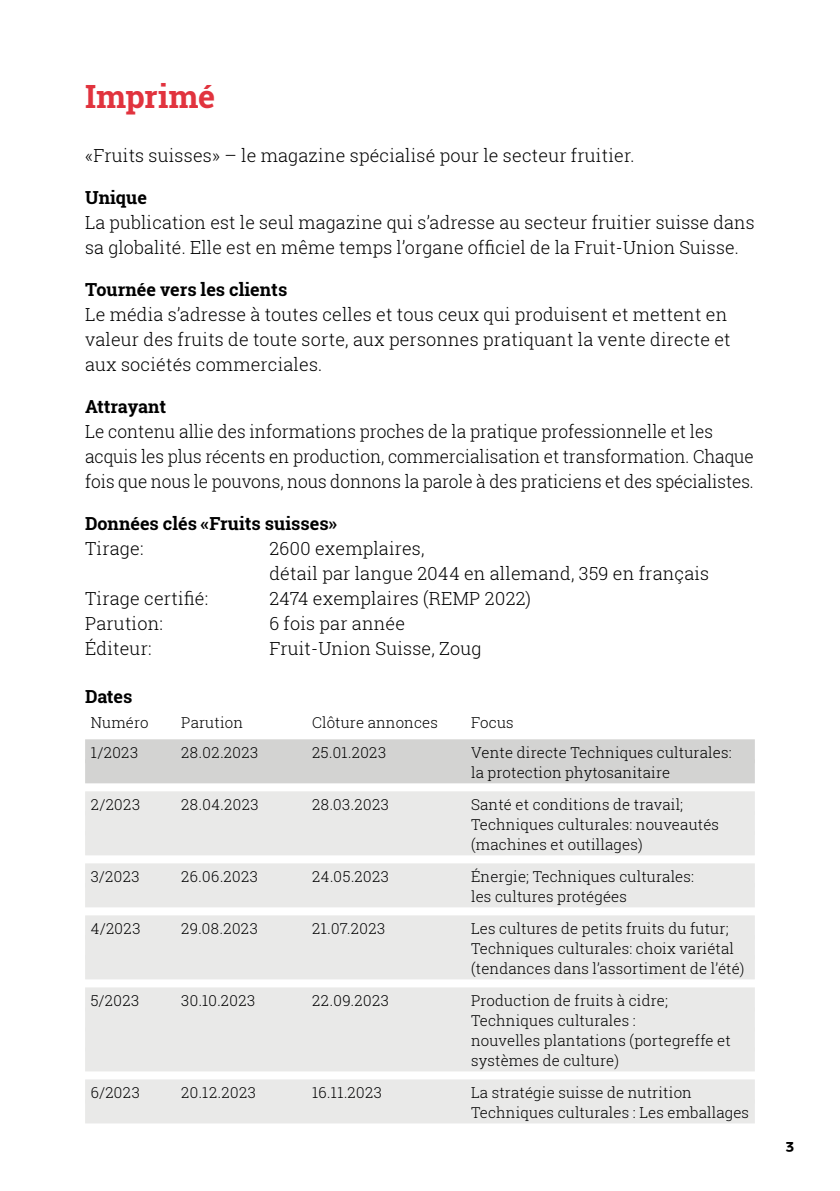
<style>
.page{position:relative;width:840px;height:1191px;background:#fff}
.page>*{position:absolute;margin:0;border:0;box-sizing:border-box;transform-origin:0 0}
.Headline{font:700 32px "Roboto Slab";letter-spacing:-.005em;color:#e1333e}
.Grundtext{font:300 18px/25px "Roboto Slab";letter-spacing:.01em;color:#000}
.Grundtext-2{font:300 18px/25px "Roboto Slab";letter-spacing:.01em;color:#000;scale:.96 1}
.Untertitel{font:700 18px "Roboto Slab";color:#000}
.t1{font:700 16px "Arboria";color:#000}
.t2{font:300 15px "Roboto Slab";letter-spacing:.01em;color:#000}
</style>
<div class="page">
<div style="left:85px;top:739px;width:669px;height:24px;background:#d3d3d2"></div>
<div style="left:85px;top:759px;width:669px;height:24px;background:#d3d3d2"></div>
<div style="left:85px;top:791px;width:669px;height:24px;background:#e9e9e8"></div>
<div style="left:85px;top:811px;width:669px;height:24px;background:#e9e9e8"></div>
<div style="left:85px;top:831px;width:669px;height:24px;background:#e9e9e8"></div>
<div style="left:85px;top:863px;width:669px;height:24px;background:#e9e9e8"></div>
<div style="left:85px;top:883px;width:669px;height:24px;background:#e9e9e8"></div>
<div style="left:85px;top:915px;width:669px;height:24px;background:#e9e9e8"></div>
<div style="left:85px;top:935px;width:669px;height:24px;background:#e9e9e8"></div>
<div style="left:85px;top:955px;width:669px;height:24px;background:#e9e9e8"></div>
<div style="left:85px;top:987px;width:669px;height:24px;background:#e9e9e8"></div>
<div style="left:85px;top:1007px;width:669px;height:24px;background:#e9e9e8"></div>
<div style="left:85px;top:1027px;width:669px;height:24px;background:#e9e9e8"></div>
<div style="left:85px;top:1047px;width:669px;height:24px;background:#e9e9e8"></div>
<div style="left:85px;top:1079px;width:669px;height:24px;background:#e9e9e8"></div>
<div style="left:85px;top:1099px;width:669px;height:24px;background:#e9e9e8"></div>
<p class="Headline" style="left:85px;top:74px;width:132px">Imprimé</p>
<p class="Grundtext" style="left:85px;top:143px;width:550px">«Fruits suisses» – le magazine spécialisé pour le secteur fruitier.</p>
<p class="Untertitel" style="left:85px;top:185px;width:63px">Unique</p>
<p class="Grundtext" style="left:85px;top:210px;width:670px">La publication est le seul magazine qui s’adresse au secteur fruitier suisse dans sa globalité. Elle est en même temps l’organe officiel de la Fruit-Union Suisse.</p>
<p class="Untertitel" style="left:85px;top:277px;width:203px">Tournée vers les clients</p>
<p class="Grundtext" style="left:85px;top:302px;width:646px">Le média s’adresse à toutes celles et tous ceux qui produisent et mettent en valeur des fruits de toute sorte, aux personnes pratiquant la vente directe et aux sociétés commerciales.</p>
<p class="Untertitel" style="left:85px;top:394px;width:83px">Attrayant</p>
<p class="Grundtext-2" style="left:85px;top:419px;width:697px">Le contenu allie des informations proches de la pratique professionnelle et les acquis les plus récents en production, commercialisation et transformation. Chaque fois que nous le pouvons, nous donnons la parole à des praticiens et des spécialistes.</p>
<p class="Untertitel" style="left:85px;top:511px;width:253px">Données clés «Fruits suisses»</p>
<p class="Grundtext" style="left:85px;top:536px;width:60px">Tirage:</p>
<p class="Grundtext" style="left:269px;top:536px;width:441px">2600 exemplaires,<br>détail par langue 2044 en allemand, 359 en français</p>
<p class="Grundtext" style="left:85px;top:586px;width:124px">Tirage certifié:</p>
<p class="Grundtext" style="left:269px;top:586px;width:263px">2474 exemplaires (REMP 2022)</p>
<p class="Grundtext" style="left:85px;top:611px;width:79px">Parution:</p>
<p class="Grundtext" style="left:269px;top:611px;width:137px">6 fois par année</p>
<p class="Grundtext" style="left:85px;top:636px;width:68px">Éditeur:</p>
<p class="Grundtext" style="left:269px;top:636px;width:214px">Fruit-Union Suisse, Zoug</p>
<p class="Untertitel" style="left:85px;top:684px;width:49px">Dates</p>
<p class="t2" style="left:91px;top:712px;width:59px">Numéro</p>
<p class="t2" style="left:181px;top:712px;width:63px">Parution</p>
<p class="t2" style="left:312px;top:712px;width:127px">Clôture annonces</p>
<p class="t2" style="left:471px;top:712px;width:44px">Focus</p>
<p class="t2" style="left:91px;top:742px;width:49px">1/2023</p>
<p class="t2" style="left:181px;top:742px;width:79px">28.02.2023</p>
<p class="t2" style="left:312px;top:742px;width:75px">25.01.2023</p>
<p class="t2" style="left:471px;top:742px;width:262px">Vente directe Techniques culturales:</p>
<p class="t2" style="left:471px;top:762px;width:200px">la protection phytosanitaire</p>
<p class="t2" style="left:91px;top:794px;width:51px">2/2023</p>
<p class="t2" style="left:181px;top:794px;width:79px">28.04.2023</p>
<p class="t2" style="left:312px;top:794px;width:78px">28.03.2023</p>
<p class="t2" style="left:471px;top:794px;width:213px">Santé et conditions de travail;</p>
<p class="t2" style="left:471px;top:814px;width:249px">Techniques culturales: nouveautés</p>
<p class="t2" style="left:471px;top:834px;width:173px">(machines et outillages)</p>
<p class="t2" style="left:91px;top:866px;width:50px">3/2023</p>
<p class="t2" style="left:181px;top:866px;width:78px">26.06.2023</p>
<p class="t2" style="left:312px;top:866px;width:78px">24.05.2023</p>
<p class="t2" style="left:471px;top:866px;width:224px">Énergie; Techniques culturales:</p>
<p class="t2" style="left:471px;top:886px;width:157px">les cultures protégées</p>
<p class="t2" style="left:91px;top:918px;width:51px">4/2023</p>
<p class="t2" style="left:181px;top:918px;width:78px">29.08.2023</p>
<p class="t2" style="left:312px;top:918px;width:75px">21.07.2023</p>
<p class="t2" style="left:471px;top:918px;width:259px">Les cultures de petits fruits du futur;</p>
<p class="t2" style="left:471px;top:938px;width:264px">Techniques culturales: choix variétal</p>
<p class="t2" style="left:471px;top:958px;width:275px">(tendances dans l’assortiment de l’été)</p>
<p class="t2" style="left:91px;top:990px;width:50px">5/2023</p>
<p class="t2" style="left:181px;top:990px;width:76px">30.10.2023</p>
<p class="t2" style="left:312px;top:990px;width:78px">22.09.2023</p>
<p class="t2" style="left:471px;top:990px;width:198px">Production de fruits à cidre;</p>
<p class="t2" style="left:471px;top:1010px;width:166px">Techniques culturales :</p>
<p class="t2" style="left:471px;top:1030px;width:261px">nouvelles plantations (portegreffe et</p>
<p class="t2" style="left:471px;top:1050px;width:149px">systèmes de culture)</p>
<p class="t2" style="left:91px;top:1082px;width:50px">6/2023</p>
<p class="t2" style="left:181px;top:1082px;width:76px">20.12.2023</p>
<p class="t2" style="left:312px;top:1082px;width:71px">16.11.2023</p>
<p class="t2" style="left:471px;top:1082px;width:222px">La stratégie suisse de nutrition</p>
<p class="t2" style="left:471px;top:1102px;width:279px">Techniques culturales : Les emballages</p>
<p class="t1" style="left:785px;top:1134px;width:10px">3</p>
</div>
